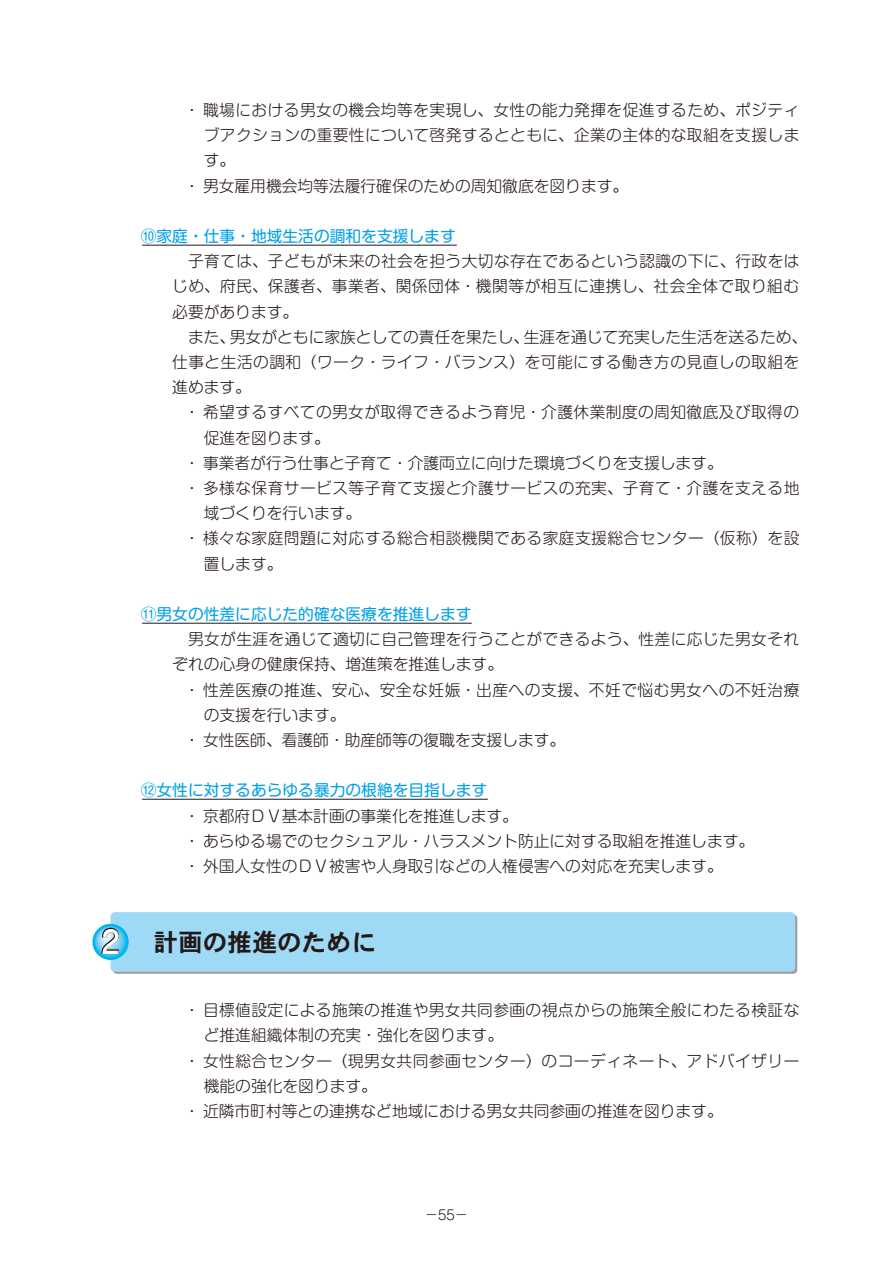
<style>
.page{position:relative;width:893px;height:1263px;background:#fff}
.page>*{position:absolute;margin:0;border:0;box-sizing:border-box;transform-origin:0 0}
.t1{font:24.75px "DFPHS Gothic CID W7";color:#221815}
.t2{font:300 15.75px "Shin M Go Pro";letter-spacing:.025em;color:#221815}
.t3{font:300 15.75px/25.2px "Shin M Go Pro";color:#221815}
.t4{font:15.75px "Shin M Go Pro";color:#00a0e9}
.t5{font:300 13.5px "Shin M Go Pro";color:#221815}
.s1{font-weight:400;color:#00a0e9}
.s2{font-family:"Futo Go B101 Pro";font-weight:700;font-size:33px;color:#fff}
</style>
<div class="page">
<hr style="left:142px;top:245px;width:315px;height:1px;background:#221815">
<hr style="left:142px;top:623px;width:330px;height:1px;background:#221815">
<hr style="left:142px;top:799px;width:346px;height:1px;background:#221815">
<div style="left:113px;top:914px;width:684px;height:60px;background:#9f9fa0;border-radius:4px"></div>
<div style="left:111px;top:912px;width:684px;height:60px;background:#9ed9f6;border-radius:4px"></div>
<svg style="left:92px;top:924px;width:37px;height:36px"></svg>
<svg style="left:100px;top:927px;width:20px;height:28px"></svg>
<p class="t2" style="left:184px;top:97px;width:617px">・職場における男女の機会均等を実現し、女性の能力発揮を促進するため、ポジティ</p>
<p class="t2" style="left:204px;top:122px;width:597px">ブアクションの重要性について啓発するとともに、企業の主体的な取組を支援しま</p>
<p class="t2" style="left:204px;top:148px;width:33px">す。</p>
<p class="t3" style="left:184px;top:171px;width:446px">・男女雇用機会均等法履行確保のための周知徹底を図ります。</p>
<p class="t4" style="left:141px;top:223px;width:317px">⑩家庭・仕事・地域生活の調和を支援します</p>
<p class="t2" style="left:172px;top:248px;width:629px">　子育ては、子どもが未来の社会を担う大切な存在であるという認識の下に、行政をは</p>
<p class="t2" style="left:172px;top:274px;width:628px">じめ、府民、保護者、事業者、関係団体・機関等が相互に連携し、社会全体で取り組む</p>
<p class="t3" style="left:172px;top:297px;width:127px">必要があります。</p>
<p class="t3" style="left:172px;top:322px;width:636px">　また、男女がともに家族としての責任を果たし、生涯を通じて充実した生活を送るため、</p>
<p class="t2" style="left:172px;top:349px;width:629px">仕事と生活の調和（ワーク・ライフ・バランス）を可能にする働き方の見直しの取組を</p>
<p class="t2" style="left:172px;top:374px;width:80px">進めます。</p>
<p class="t2" style="left:184px;top:400px;width:617px">・希望するすべての男女が取得できるよう育児・介護休業制度の周知徹底及び取得の</p>
<p class="t3" style="left:204px;top:423px;width:127px">促進を図ります。</p>
<p class="t3" style="left:184px;top:448px;width:540px">・事業者が行う仕事と子育て・介護両立に向けた環境づくりを支援します。</p>
<p class="t2" style="left:184px;top:475px;width:617px">・多様な保育サービス等子育て支援と介護サービスの充実、子育て・介護を支える地</p>
<p class="t3" style="left:204px;top:499px;width:159px">域づくりを行います。</p>
<p class="t2" style="left:184px;top:526px;width:617px">・様々な家庭問題に対応する総合相談機関である家庭支援総合センター（仮称）を設</p>
<p class="t2" style="left:204px;top:551px;width:80px">置します。</p>
<p class="t4" style="left:141px;top:601px;width:332px">⑪男女の性差に応じた的確な医療を推進します</p>
<p class="t2" style="left:172px;top:626px;width:628px">　男女が生涯を通じて適切に自己管理を行うことができるよう、性差に応じた男女それ</p>
<p class="t3" style="left:172px;top:650px;width:332px">ぞれの心身の健康保持、増進策を推進します。</p>
<p class="t2" style="left:184px;top:677px;width:617px">・性差医療の推進、安心、安全な妊娠・出産への支援、不妊で悩む男女への不妊治療</p>
<p class="t3" style="left:204px;top:700px;width:143px">の支援を行います。</p>
<p class="t3" style="left:184px;top:726px;width:383px">・女性医師、看護師・助産師等の復職を支援します。</p>
<p class="t3" style="left:184px;top:776px;width:572px;text-indent:-43px"><span class="s1">⑫女性に対するあらゆる暴力の根絶を目指します<br></span>・京都府ＤＶ基本計画の事業化を推進します。<br>・あらゆる場でのセクシュアル・ハラスメント防止に対する取組を推進します。・外国人女性のＤＶ被害や人身取引などの人権侵害への対応を充実します。</p>
<p class="t1" style="left:101px;top:928px;width:277px"><span class="s2">2</span> 計画の推進のために</p>
<p class="t2" style="left:184px;top:997px;width:617px">・目標値設定による施策の推進や男女共同参画の視点からの施策全般にわたる検証な</p>
<p class="t3" style="left:204px;top:1021px;width:301px">ど推進組織体制の充実・強化を図ります。</p>
<p class="t2" style="left:184px;top:1048px;width:617px">・女性総合センター（現男女共同参画センター）のコーディネート、アドバイザリー</p>
<p class="t3" style="left:204px;top:1071px;width:175px">機能の強化を図ります。</p>
<p class="t3" style="left:184px;top:1096px;width:540px">・近隣市町村等との連携など地域における男女共同参画の推進を図ります。</p>
<p class="t5" style="left:425px;top:1204px;width:45px">－55－</p>
</div>
